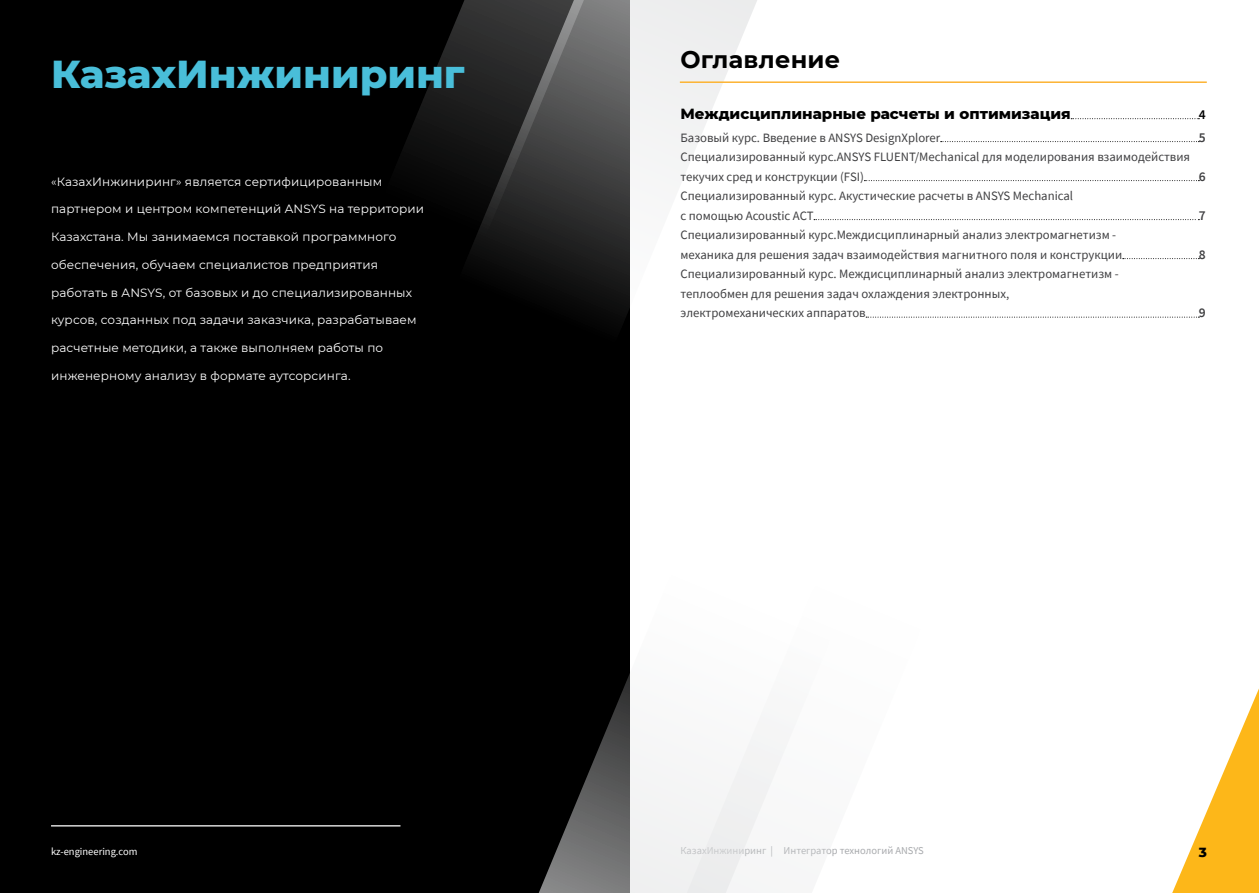
<style>
.page{position:relative;width:1259px;height:893px;background:#fff}
.page>*{position:absolute;margin:0;border:0;box-sizing:border-box;transform-origin:0 0}
.t1{font:800 39.75px "Montserrat";color:#49bed9}
.t2{font:700 24px "Montserrat";letter-spacing:.01em;color:#000}
.t3{font:800 15px "Montserrat";color:#000}
.t4{font:600 13.5px "Source Sans Pro";color:#404042}
.t5{font:600 13.5px "Source Sans Pro";color:#000}
.t6{font:800 13.5px "Montserrat";color:#000}
.t7{font:12.75px/19.5px "Source Sans Pro";color:#404042}
.t8{font:12px "Montserrat";letter-spacing:.01em;color:#fff}
.t9{font:10.5px "Source Sans Pro";color:#a7a9ac}
.t10{font:10.5px "Source Sans Pro";color:#fff}
</style>
<div class="page">
<div style="left:0;top:0;width:629px;height:893px;background:#000"></div>
<svg style="left:538px;top:473px;width:248px;height:420px"></svg>
<svg style="left:417px;top:0;width:340px;height:444px"></svg>
<svg style="left:1172px;top:688px;width:87px;height:205px"></svg>
<svg style="left:1071px;top:118px;width:128px;height:1px"></svg>
<svg style="left:940px;top:141px;width:259px;height:1px"></svg>
<svg style="left:864px;top:180px;width:335px;height:1px"></svg>
<svg style="left:814px;top:219px;width:385px;height:1px"></svg>
<svg style="left:1122px;top:258px;width:77px;height:1px"></svg>
<svg style="left:866px;top:317px;width:333px;height:1px"></svg>
<hr style="left:680px;top:81px;width:526px;height:2px;background:#fcb332">
<hr style="left:51px;top:825px;width:349px;height:2px;background:#fff">
<h1 class="t1" style="left:51px;top:45px;width:415px">КазахИнжиниринг</h1>
<p class="t8" style="left:51px;top:173px;width:333px">«КазахИнжиниринг» является сертифицированным</p>
<p class="t8" style="left:51px;top:201px;width:374px">партнером и центром компетенций ANSYS на территории</p>
<p class="t8" style="left:51px;top:229px;width:347px">Казахстана. Мы занимаемся поставкой программного</p>
<p class="t8" style="left:51px;top:256px;width:328px">обеспечения, обучаем специалистов предприятия</p>
<p class="t8" style="left:51px;top:284px;width:362px">работать в ANSYS, от базовых и до специализированных</p>
<p class="t8" style="left:51px;top:312px;width:367px">курсов, созданных под задачи заказчика, разрабатываем</p>
<p class="t8" style="left:51px;top:340px;width:334px">расчетные методики, а также выполняем работы по</p>
<p class="t8" style="left:51px;top:367px;width:301px">инженерному анализу в формате аутсорсинга.</p>
<p class="t10" style="left:51px;top:844px;width:88px">kz-engineering.com</p>
<h2 class="t2" style="left:680px;top:42px;width:161px">Оглавление</h2>
<p class="t3" style="left:680px;top:102px;width:392px">Междисциплинарные расчеты и оптимизация</p>
<p class="t5" style="left:1198px;top:105px;width:8px">4</p>
<p class="t7" style="left:680px;top:128px;width:261px">Базовый курс. Введение в ANSYS DesignXplorer</p>
<p class="t4" style="left:1198px;top:128px;width:8px">5</p>
<p class="t7" style="left:680px;top:147px;width:511px">Специализированный курс.ANSYS FLUENT/Mechanical для моделирования взаимодействия текучих сред и конструкции (FSI)</p>
<p class="t4" style="left:1198px;top:167px;width:8px">6</p>
<p class="t7" style="left:680px;top:186px;width:394px">Специализированный курс. Акустические расчеты в ANSYS Mechanical с помощью Acoustic ACT</p>
<p class="t7" style="left:680px;top:225px;width:443px">Специализированный курс.Междисциплинарный анализ электромагнетизм - механика для решения задач взаимодействия магнитного поля и конструкции</p>
<p class="t7" style="left:680px;top:264px;width:440px">Специализированный курс. Междисциплинарный анализ электромагнетизм - теплообмен для решения задач охлаждения электронных, электромеханических аппаратов</p>
<p class="t4" style="left:1198px;top:206px;width:8px">7</p>
<p class="t4" style="left:1198px;top:245px;width:8px">8</p>
<p class="t4" style="left:1198px;top:304px;width:8px">9</p>
<p class="t9" style="left:680px;top:844px;width:245px">КазахИнжиниринг | Интегратор технологий ANSYS</p>
<p class="t6" style="left:1198px;top:842px;width:10px">3</p>
</div>
